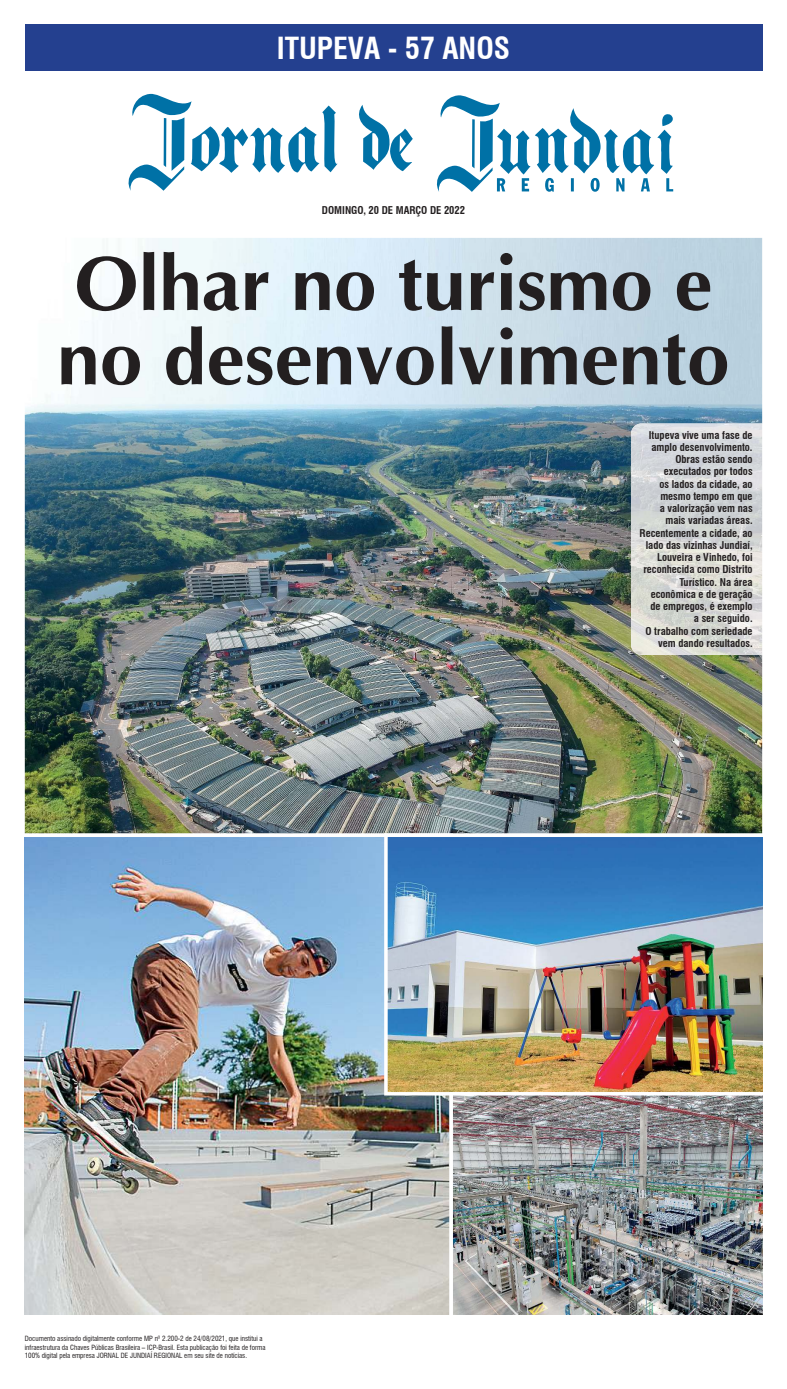
<style>
.page{position:relative;width:787px;height:1389px;background:#fff}
.page>*{position:absolute;margin:0;border:0;box-sizing:border-box;transform-origin:0 0}
.t1{font:700 76.48px/74.4px "Ottawa";color:#231f20}
.t2{font:700 condensed 29.75px "Swiss 721 BT";color:#fff}
.t3{font:700 condensed 10.5px/12.2px "Swiss 721 BT";color:#231f20;text-align:right}
.t4{font:condensed 7px/8.8px "Swiss 721 BT";color:#231f20}
</style>
<div class="page">
<svg style="left:128px;top:93px;width:284px;height:98px"></svg>
<svg style="left:436px;top:95px;width:238px;height:97px"></svg>
<div style="left:25px;top:25px;width:736px;height:46px;background:#24408f"></div>
<img style="left:25px;top:238px;width:736px;height:595px">
<img style="left:25px;top:833px;width:424px;height:482px">
<img style="left:384px;top:833px;width:377px;height:263px">
<img style="left:449px;top:1092px;width:312px;height:223px">
<img style="left:630px;top:424px;width:131px;height:231px">
<h2 class="t2" style="left:277px;top:36px;width:235px">ITUPEVA - 57 ANOS</h2>
<p class="t3" style="left:322px;top:205px;width:145px">DOMINGO, 20 DE MARÇO DE 2022</p>
<h1 class="t1" style="left:57px;top:246px;width:673px">Olhar no turismo e no desenvolvimento</h1>
<p class="t4" style="left:25px;top:1335px;width:242px">Documento assinado digitalmente conforme MP nº 2.200-2 de 24/08/2021, que institui a infraestrutura da Chaves Públicas Brasileira – ICP-Brasil. Esta publicação foi feita de forma<br>100% digital pela empresa JORNAL DE JUNDIAÍ REGIONAL em seu site de notícias.</p>
<p class="t3" style="left:639px;top:430px;width:115px">Itupeva vive uma fase de amplo desenvolvimento.<br>Obras estão sendo executados por todos<br>os lados da cidade, ao mesmo tempo em que<br>a valorização vem nas mais variadas áreas.<br>Recentemente a cidade, ao lado das vizinhas Jundiaí,<br>Louveira e Vinhedo, foi reconhecida como Distrito<br>Turístico. Na área econômica e de geração de empregos, é exemplo<br>a ser seguido.<br>O trabalho com seriedade vem dando resultados.</p>
</div>
